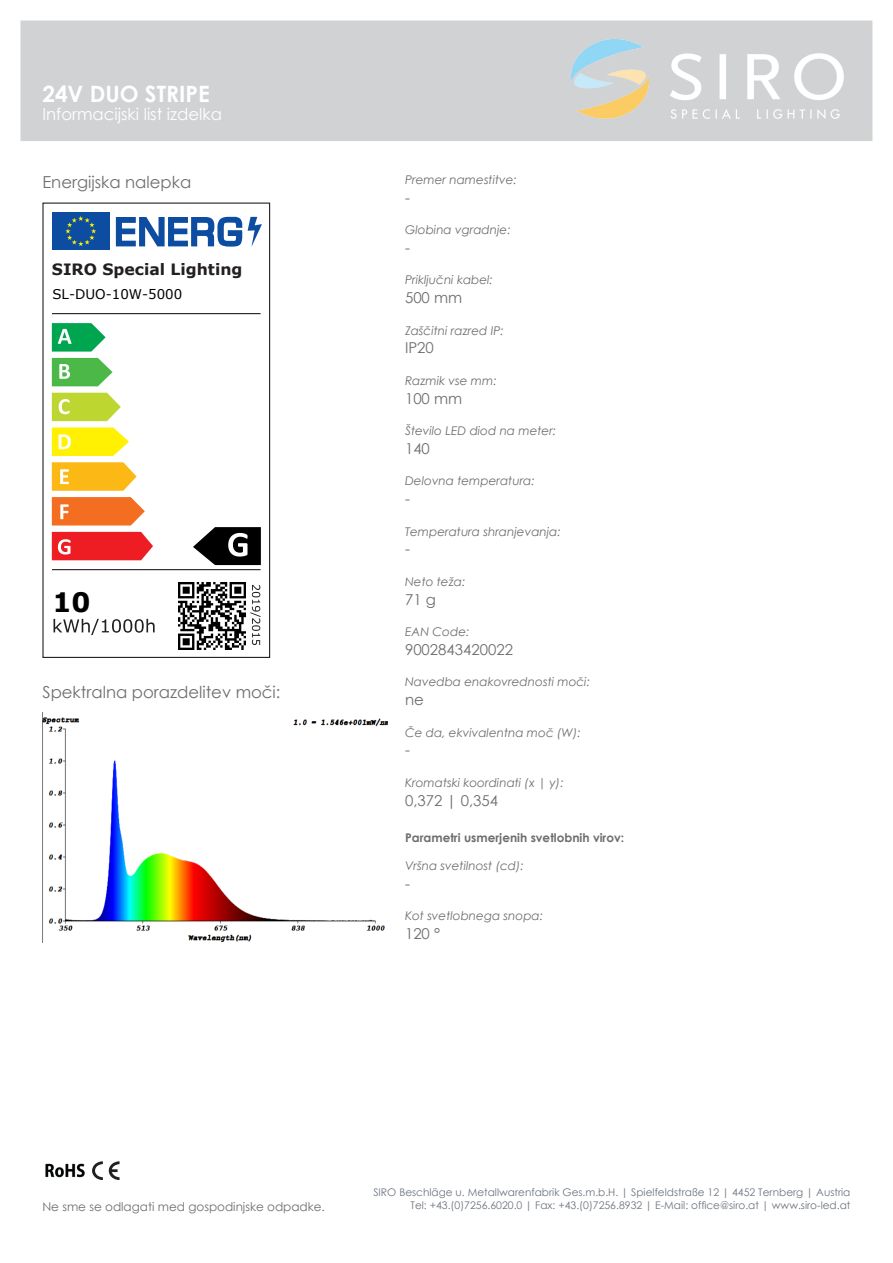
<style>
.page{position:relative;width:893px;height:1263px;background:#fff}
.page>*{position:absolute;margin:0;border:0;box-sizing:border-box;transform-origin:0 0}
.t1{font:700 26.85px "Verdana";color:#000}
.t2{font:700 22.5px "Century Gothic";color:#fff}
.t3{font:16.5px "Century Gothic";color:#6e6e6e}
.t4{font:16.5px "Century Gothic";color:#fff}
.t5{font:700 15.6px "Verdana";color:#231f20}
.t6{font:15px "Century Gothic";color:#6e6e6e}
.t7{font:13.35px "Verdana";color:#000}
.t8{font:italic 12px "Century Gothic";color:#6e6e6e}
.t9{font:12px "Century Gothic";color:#6e6e6e}
.t10{font:700 12px "Century Gothic";color:#6e6e6e}
.t11{font:10.5px/12.6px "Century Gothic";color:#6d747f;text-align:right}
</style>
<div class="page">
<div style="left:21px;top:21px;width:851px;height:120px;background:#d1d2d4"></div>
<img style="left:571px;top:40px;width:272px;height:78px">
<img style="left:45px;top:1163px;width:40px;height:15px">
<svg style="left:92px;top:1161px;width:27px;height:19px"></svg>
<div style="left:52px;top:212px;width:58px;height:38px;background:#0d4da1"></div>
<svg style="left:65px;top:216px;width:31px;height:30px"></svg>
<svg style="left:116px;top:217px;width:126px;height:30px"></svg>
<svg style="left:248px;top:217px;width:14px;height:30px"></svg>
<svg style="left:52px;top:323px;width:54px;height:29px"></svg>
<svg style="left:52px;top:358px;width:61px;height:28px"></svg>
<svg style="left:52px;top:393px;width:69px;height:28px;background:#c7db4d"></svg>
<svg style="left:52px;top:427px;width:77px;height:29px;background:#fff32b"></svg>
<svg style="left:52px;top:462px;width:85px;height:29px;background:#fcc133"></svg>
<svg style="left:52px;top:497px;width:93px;height:28px;background:#f47d38"></svg>
<svg style="left:52px;top:532px;width:101px;height:28px;background:#ef3237"></svg>
<svg style="left:54px;top:619px;width:101px;height:16px"></svg>
<hr style="left:52px;top:313px;width:209px;height:1px;background:#231f20">
<hr style="left:52px;top:569px;width:209px;height:1px;background:#231f20">
<svg style="left:250px;top:585px;width:11px;height:60px"></svg>
<div style="left:42px;top:203px;width:228px;height:455px;border:1px solid #231f20"></div>
<svg style="left:193px;top:527px;width:68px;height:38px"></svg>
<img style="left:179px;top:582px;width:67px;height:67px">
<img style="left:42px;top:712px;width:345px;height:230px">
<h2 class="t2" style="left:42px;top:80px;width:169px">24V DUO STRIPE</h2>
<h3 class="t4" style="left:42px;top:104px;width:181px">Informacijski list izdelka</h3>
<h3 class="t3" style="left:42px;top:171px;width:150px">Energijska nalepka</h3>
<h3 class="t5" style="left:52px;top:260px;width:192px">SIRO Special Lighting</h3>
<p class="t7" style="left:52px;top:285px;width:131px">SL-DUO-10W-5000</p>
<h1 class="t1" style="left:52px;top:585px;width:40px">10</h1>
<h3 class="t3" style="left:42px;top:681px;width:240px">Spektralna porazdelitev moči:</h3>
<p class="t8" style="left:405px;top:172px;width:113px">Premer namestitve:</p>
<p class="t6" style="left:405px;top:188px;width:6px">-</p>
<p class="t8" style="left:405px;top:222px;width:107px">Globina vgradnje:</p>
<p class="t6" style="left:405px;top:238px;width:6px">-</p>
<p class="t8" style="left:405px;top:273px;width:89px">Priključni kabel:</p>
<p class="t6" style="left:405px;top:288px;width:59px">500 mm</p>
<p class="t8" style="left:405px;top:323px;width:100px">Zaščitni razred IP:</p>
<p class="t6" style="left:405px;top:339px;width:30px">IP20</p>
<p class="t8" style="left:405px;top:373px;width:93px">Razmik vse mm:</p>
<p class="t6" style="left:405px;top:389px;width:59px">100 mm</p>
<p class="t8" style="left:405px;top:423px;width:153px">Število LED diod na meter:</p>
<p class="t6" style="left:405px;top:439px;width:26px">140</p>
<p class="t8" style="left:405px;top:474px;width:131px">Delovna temperatura:</p>
<p class="t6" style="left:405px;top:489px;width:6px">-</p>
<p class="t8" style="left:405px;top:524px;width:157px">Temperatura shranjevanja:</p>
<p class="t6" style="left:405px;top:540px;width:6px">-</p>
<p class="t8" style="left:405px;top:574px;width:62px">Neto teža:</p>
<p class="t6" style="left:405px;top:590px;width:32px">71 g</p>
<p class="t8" style="left:405px;top:624px;width:66px">EAN Code:</p>
<p class="t6" style="left:405px;top:640px;width:110px">9002843420022</p>
<p class="t8" style="left:405px;top:675px;width:186px">Navedba enakovrednosti moči:</p>
<p class="t6" style="left:405px;top:690px;width:20px">ne</p>
<p class="t8" style="left:405px;top:725px;width:177px">Če da, ekvivalentna moč (W):</p>
<p class="t6" style="left:405px;top:741px;width:6px">-</p>
<p class="t8" style="left:405px;top:775px;width:160px">Kromatski koordinati (x | y):</p>
<p class="t6" style="left:405px;top:791px;width:95px">0,372 | 0,354</p>
<p class="t10" style="left:405px;top:830px;width:221px">Parametri usmerjenih svetlobnih virov:</p>
<p class="t8" style="left:405px;top:858px;width:120px">Vršna svetilnost (cd):</p>
<p class="t6" style="left:405px;top:874px;width:6px">-</p>
<p class="t8" style="left:405px;top:909px;width:140px">Kot svetlobnega snopa:</p>
<p class="t6" style="left:405px;top:924px;width:37px">120 °</p>
<p class="t9" style="left:42px;top:1199px;width:284px">Ne sme se odlagati med gospodinjske odpadke.</p>
<p class="t11" style="left:373px;top:1186px;width:479px">SIRO Beschläge u. Metallwarenfabrik Ges.m.b.H. | Spielfeldstraße 12 | 4452 Ternberg | Austria<br>Tel: +43.(0)7256.6020.0 | Fax: +43.(0)7256.8932 | E-Mail: office@siro.at | www.siro-led.at</p>
</div>
